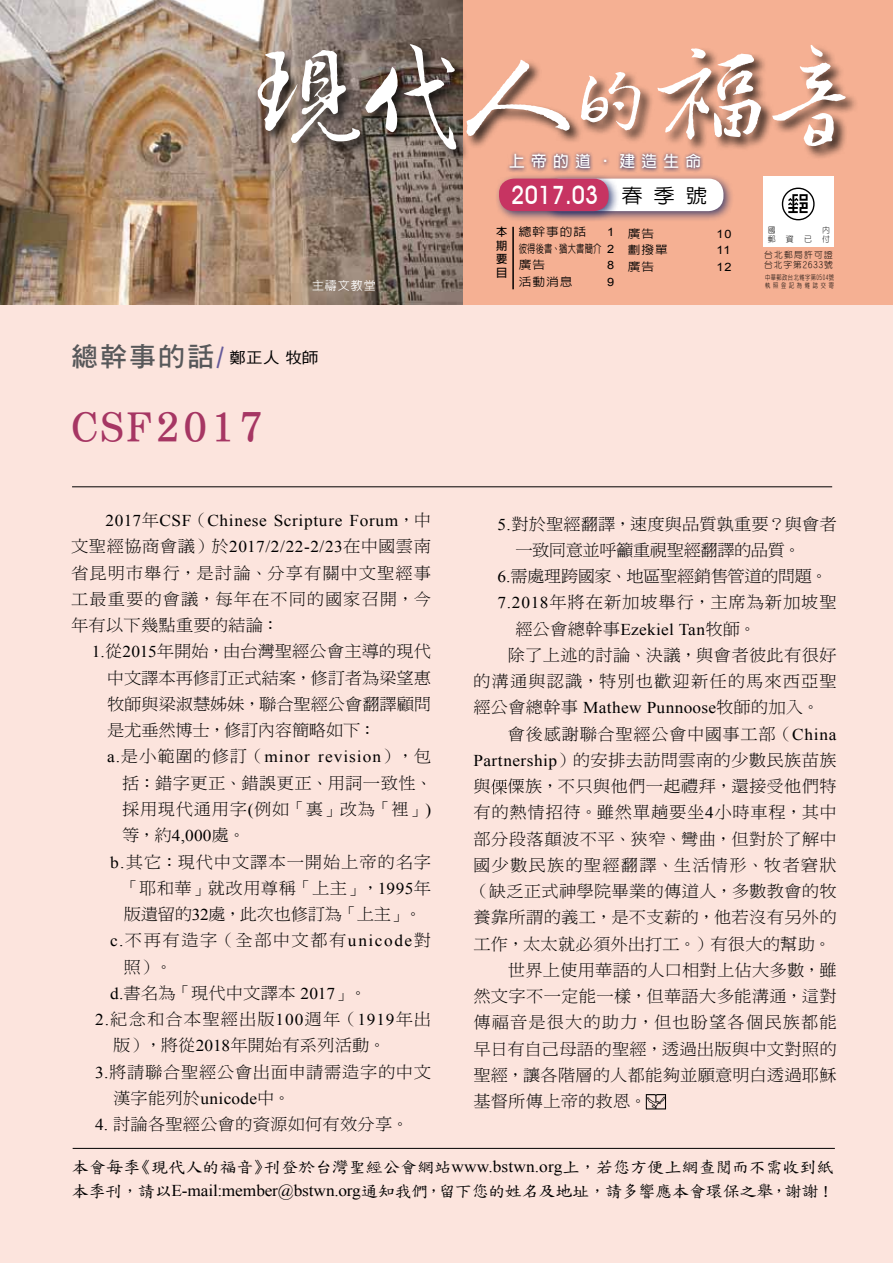
<style>
.page{position:relative;width:893px;height:1263px;background:#fff}
.page>*{position:absolute;margin:0;border:0;box-sizing:border-box;transform-origin:0 0}
.t1{font:46.8px "DF Ming Std W9";letter-spacing:.05em;color:#a63663;scale:.92 1}
.t2{font:27px "DF Hei Std W7";letter-spacing:.075em;color:#57585a}
.t3{font:500 25.2px "Avant Garde IT Cby BT";letter-spacing:.01em;color:#fff;scale:.92 1}
.t4{font:16.5px/26.2px "DF Ming Std W3";letter-spacing:.015em;color:#000;text-align:justify;scale:1.05 1}
.t5{font:16.5px/24px "DF Biao Kai Shu Std W5";letter-spacing:-.025em;color:#000;scale:1.05 1}
.t6{font:16.5px "Times New Roman";letter-spacing:.03em;color:#000;scale:1.05 1}
.t7{font:16.5px "DF Ming Std W3";letter-spacing:.04em;color:#000;scale:1.05 1}
.t8{font:16.5px "DF Ming Std W3";letter-spacing:.06em;color:#000;scale:1.05 1}
.t9{font:16.5px "DF Ming Std W3";letter-spacing:.05em;color:#000;scale:1.05 1}
.t10{font:16.5px/26.2px "DF Ming Std W3";letter-spacing:.055em;color:#000;text-align:right;scale:1.05 1}
.t11{font:16.5px "Times New Roman";letter-spacing:.06em;color:#000;scale:1.05 1}
.t12{font:16.5px "DF Ming Std W3";letter-spacing:.085em;color:#000;scale:1.05 1}
.t13{font:16.5px "DF Ming Std W3";letter-spacing:-.03em;color:#000;scale:1.05 1}
.t14{font:16.5px "DF Ming Std W3";letter-spacing:.035em;color:#000;scale:1.05 1}
.t15{font:16.5px "DF Ming Std W3";letter-spacing:.07em;color:#000;scale:1.05 1}
.t16{font:16.5px "DF Ming Std W3";letter-spacing:-.015em;color:#000;scale:1.05 1}
.t17{font:16.5px "DF Ming Std W3";letter-spacing:-.025em;color:#000;scale:1.05 1}
.t18{font:700 15.75px "AR Hei B5";letter-spacing:.4em;color:#fff}
.t19{font:15.3px "DF Hei Std W5";color:#000;scale:1.08 1}
.t20{font:500 12px "AR Hei B5";letter-spacing:.075em;color:#fff}
.t21{font:500 11.55px "AR Hei B5";letter-spacing:.075em;color:#000;scale:1.11 1}
.t22{font:500 11.55px/16.5px "AR Hei B5";letter-spacing:.025em;color:#000;scale:.72 1}
.t23{font:11.55px "Arial";color:#000;scale:1.11 1}
.t24{font:700 11.25px/13.5px "AR Hei B5";color:#000;text-align:justify}
.t25{font:300 8.7px/10.5px "AR Yuan B5";letter-spacing:.11em;color:#000}
.t26{font:300 7.95px "AR Yuan B5";color:#000}
.t27{font:300 6.75px/7.8px "AR Hei B5";letter-spacing:.09em;color:#000;scale:.77 1}
.s1{color:#655a9a}
.s2{font-family:"DF Ming Std W3"}
.s3{font-family:"Times New Roman"}
.s4{font-family:"AR Hei B5";font-size:19.5px;color:#000}
.s5{font-family:"Arial";font-weight:400}
</style>
<div class="page">
<div style="left:0;top:283px;width:893px;height:980px;background:#fce4dd"></div>
<div style="left:388px;top:0;width:505px;height:304px;background:#f5b093"></div>
<svg style="left:491px;top:779px;width:16px;height:15px"></svg>
<svg style="left:646px;top:1094px;width:20px;height:15px"></svg>
<hr style="left:72px;top:486px;width:760px;height:1px;background:#000">
<hr style="left:73px;top:1148px;width:762px;height:1px;background:#000">
<div style="left:539px;top:173px;width:196px;height:49px;background:#132463;opacity:.75"></div>
<div style="left:544px;top:179px;width:179px;height:32px;background:#fff;border-radius:15px"></div>
<div style="left:494px;top:173px;width:126px;height:49px;background:#132463;opacity:.75"></div>
<div style="left:499px;top:179px;width:110px;height:32px;background:#c73462;border-radius:15px"></div>
<svg style="left:507px;top:163px;width:196px;height:9px"></svg>
<div style="left:764px;top:176px;width:70px;height:70px;background:#fff"></div>
<svg style="left:782px;top:188px;width:33px;height:32px"></svg>
<hr style="left:512px;top:227px;width:2px;height:62px;background:#000">
<img style="left:0;top:0;width:463px;height:304px">
<div style="left:255px;top:42px;width:604px;height:121px;background:#000;opacity:.75"></div>
<svg style="left:404px;top:44px;width:54px;height:106px;background:#7c726b"></svg>
<svg style="left:257px;top:49px;width:141px;height:94px"></svg>
<svg style="left:466px;top:59px;width:104px;height:78px"></svg>
<svg style="left:657px;top:48px;width:104px;height:92px"></svg>
<svg style="left:772px;top:44px;width:74px;height:103px"></svg>
<svg style="left:580px;top:72px;width:60px;height:60px"></svg>
<p class="t18" style="left:509px;top:154px;width:194px">上帝的道‧建造生命</p>
<p class="t20" style="left:312px;top:280px;width:65px">主禱文教堂</p>
<h2 class="t2" style="left:71px;top:341px;width:154px">總幹事的話<span class="s1">/</span></h2>
<p class="t19" style="left:230px;top:350px;width:84px">鄭正人 牧師</p>
<h1 class="t1" style="left:72px;top:400px;width:211px">CSF2017</h1>
<p class="t6" style="left:106px;top:510px;width:312px">2017<span class="s2">年</span>CSF<span class="s2">（</span>Chinese Scripture Forum<span class="s2">，中</span></p>
<p class="t4" style="left:71px;top:533px;width:344px">文聖經協商會議）於<span class="s3">2017/2/22-2/23</span>在中國雲南省昆明市舉行，是討論、分享有關中文聖經事工最重要的會議，每年在不同的國家召開，今年有以下幾點重要的結論：</p>
<p class="t4" style="left:107px;top:638px;width:310px;text-indent:-15px"><span class="s3">1.</span>從<span class="s3">2015</span>年開始，由台灣聖經公會主導的現代中文譯本再修訂正式結案，修訂者為梁望惠牧師與梁淑慧姊妹，聯合聖經公會翻譯顧問是尤垂然博士，修訂內容簡略如下：</p>
<p class="t11" style="left:107px;top:746px;width:310px">a.<span class="s2">是小範圍的修訂（</span>minor revision<span class="s2">），包</span></p>
<p class="t4" style="left:122px;top:769px;width:297px">括：錯字更正、錯誤更正、用詞一致性、</p>
<p class="t7" style="left:122px;top:800px;width:296px">採用現代通用字<span class="s3">(</span>例如「裏」改為「裡」<span class="s3">)</span></p>
<p class="t4" style="left:122px;top:822px;width:119px">等，約<span class="s3">4,000</span>處。</p>
<p class="t9" style="left:110px;top:853px;width:307px"><span class="s3">b.</span>其它：現代中文譯本一開始上帝的名字</p>
<p class="t4" style="left:122px;top:874px;width:296px">「耶和華」就改用尊稱「上主」，<span class="s3">1995</span>年</p>
<p class="t16" style="left:124px;top:905px;width:285px">版遺留的<span class="s3">32</span>處，此次也修訂為「上主」。</p>
<p class="t12" style="left:110px;top:931px;width:307px"><span class="s3">c.</span>不再有造字（全部中文都有<span class="s3">unicode</span>對</p>
<p class="t4" style="left:124px;top:953px;width:48px">照）。</p>
<p class="t4" style="left:110px;top:979px;width:246px"><span class="s3">d.</span>書名為「現代中文譯本 <span class="s3">2017</span>」。</p>
<p class="t8" style="left:95px;top:1010px;width:321px"><span class="s3">2.</span>紀念和合本聖經出版<span class="s3">100</span>週年（<span class="s3">1919</span>年出</p>
<p class="t4" style="left:113px;top:1032px;width:261px">版），將從<span class="s3">2018</span>年開始有系列活動。</p>
<p class="t7" style="left:95px;top:1063px;width:321px"><span class="s3">3.</span>將請聯合聖經公會出面申請需造字的中文</p>
<p class="t4" style="left:113px;top:1084px;width:170px">漢字能列於<span class="s3">unicode</span>中。</p>
<p class="t4" style="left:95px;top:1111px;width:300px"><span class="s3">4.</span> 討論各聖經公會的資源如何有效分享。</p>
<h3 class="t3" style="left:511px;top:180px;width:214px">2017.03 <span class="s4">春季號</span></h3>
<p class="t24" style="left:496px;top:225px;width:12px">本期要目</p>
<p class="t21" style="left:519px;top:226px;width:62px">總幹事的話</p>
<p class="t23" style="left:607px;top:225px;width:8px">1</p>
<p class="t22" style="left:519px;top:240px;width:134px">彼得後書、猶大書簡介 <span class="s5">2</span>廣告</p>
<p class="t23" style="left:607px;top:258px;width:8px">8</p>
<p class="t21" style="left:519px;top:276px;width:50px">活動消息</p>
<p class="t23" style="left:607px;top:274px;width:8px">9</p>
<p class="t21" style="left:628px;top:228px;width:25px">廣告</p>
<p class="t23" style="left:716px;top:226px;width:15px">10</p>
<p class="t21" style="left:628px;top:244px;width:38px">劃撥單</p>
<p class="t23" style="left:716px;top:242px;width:14px">11</p>
<p class="t21" style="left:628px;top:261px;width:25px">廣告</p>
<p class="t23" style="left:716px;top:259px;width:15px">12</p>
<p class="t26" style="left:768px;top:226px;width:9px">國</p>
<p class="t26" style="left:822px;top:226px;width:9px">內</p>
<p class="t26" style="left:768px;top:235px;width:9px">郵</p>
<p class="t26" style="left:786px;top:235px;width:9px">資</p>
<p class="t26" style="left:804px;top:235px;width:9px">已</p>
<p class="t26" style="left:822px;top:235px;width:9px">付</p>
<p class="t25" style="left:764px;top:249px;width:70px">台北郵局許可證台北字第2633號</p>
<p class="t27" style="left:765px;top:274px;width:91px">中華郵政台北雜字第0504號執照登記為雜誌交寄</p>
<p class="t4" style="left:497px;top:510px;width:325px"><span class="s3">5.</span>對於聖經翻譯，速度與品質孰重要？與會者</p>
<p class="t17" style="left:515px;top:541px;width:273px">一致同意並呼籲重視聖經翻譯的品質。</p>
<p class="t13" style="left:497px;top:567px;width:316px"><span class="s3">6.</span>需處理跨國家、地區聖經銷售管道的問題。</p>
<p class="t9" style="left:497px;top:593px;width:325px"><span class="s3">7.2018</span>年將在新加坡舉行，主席為新加坡聖</p>
<p class="t6" style="left:515px;top:618px;width:231px"><span class="s2">經公會總幹事</span>Ezekiel Tan<span class="s2">牧師。</span></p>
<p class="t10" style="left:473px;top:641px;width:348px">除了上述的討論、決議，與會者彼此有很好<br>的溝通與認識，特別也歡迎新任的馬來西亞聖</p>
<p class="t6" style="left:473px;top:697px;width:331px"><span class="s2">經公會總幹事</span> Mathew Punnoose<span class="s2">牧師的加入。</span></p>
<p class="t14" style="left:508px;top:725px;width:314px">會後感謝聯合聖經公會中國事工部（<span class="s3">China</span></p>
<p class="t4" style="left:473px;top:746px;width:347px"><span class="s3">Partnership</span>）的安排去訪問雲南的少數民族苗族</p>
<p class="t4" style="left:473px;top:773px;width:348px">與 僳族，不只與他們一起禮拜，還接受他們特</p>
<p class="t7" style="left:473px;top:803px;width:348px">有的熱情招待。雖然單趟要坐<span class="s3">4</span>小時車程，其中</p>
<p class="t4" style="left:473px;top:825px;width:348px">部分段落顛波不平、狹窄、彎曲，但對於了解中</p>
<p class="t15" style="left:473px;top:856px;width:348px">國少數民族的聖經翻譯、生活情形、牧者窘狀</p>
<p class="t4" style="left:472px;top:878px;width:349px">（缺乏正式神學院畢業的傳道人，多數教會的牧</p>
<p class="t4" style="left:473px;top:904px;width:347px">養靠所謂的義工，是不支薪的，他若沒有另外的</p>
<p class="t4" style="left:473px;top:930px;width:342px">工作，太太就必須外出打工。）有很大的幫助。</p>
<p class="t4" style="left:508px;top:956px;width:315px">世界上使用華語的人口相對上佔大多數，雖</p>
<p class="t4" style="left:473px;top:983px;width:348px">然文字不一定能一樣，但華語大多能溝通，這對</p>
<p class="t8" style="left:473px;top:1013px;width:348px">傳福音是很大的助力，但也盼望各個民族都能</p>
<p class="t4" style="left:473px;top:1035px;width:348px">早日有自己母語的聖經，透過出版與中文對照的</p>
<p class="t4" style="left:473px;top:1061px;width:348px">聖經，讓各階層的人都能夠並願意明白透過耶穌</p>
<p class="t4" style="left:473px;top:1088px;width:167px">基督所傳上帝的救恩。</p>
<p class="t5" style="left:72px;top:1154px;width:728px">本會每季《現代人的福音》刊登於台灣聖經公會網站<span class="s3">www.bstwn.org</span>上，若您方便上網查閱而不需收到紙本季刊，請以<span class="s3">E-mail:member@bstwn.org</span>通知我們，留下您的姓名及地址，請多響應本會環保之舉，謝謝！</p>
</div>
